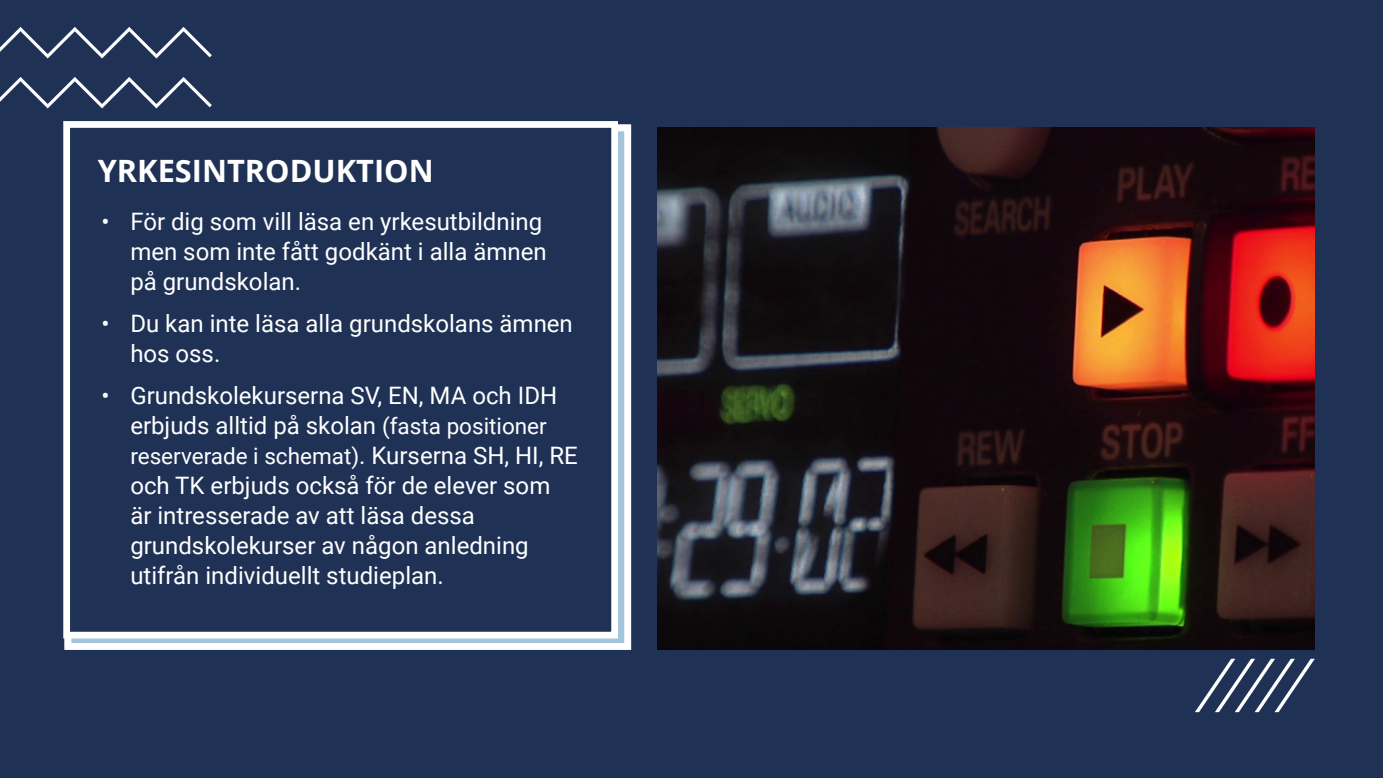
<style>
.page{position:relative;width:1383px;height:778px;background:#fff}
.page>*{position:absolute;margin:0;border:0;box-sizing:border-box;transform-origin:0 0}
.t1{font:700 30.9px "Open Sans";color:#fff}
.t2{font:24px/30px "Roboto";color:#fff}
.t3{font:22.5px "Roboto";color:#fff}
.s1{font-size:22.5px}
.s2{font-size:24px}
</style>
<div class="page">
<div style="left:0;top:0;width:1382px;height:778px;background:#1f3256"></div>
<svg style="left:1195px;top:658px;width:119px;height:54px"></svg>
<svg style="left:0;top:27px;width:212px;height:31px"></svg>
<svg style="left:0;top:77px;width:212px;height:31px"></svg>
<div style="left:65px;top:124px;width:566px;height:525px;background:#005ca0;border:7px solid #fff;opacity:.2"></div>
<div style="left:63px;top:121px;width:555px;height:517px;background:#1f3256;border:7px solid #fff"></div>
<img style="left:657px;top:127px;width:657px;height:522px">
<p class="t1" style="left:98px;top:158px;width:337px">YRKESINTRODUKTION</p>
<p class="t2" style="left:130px;top:209px;width:418px;text-indent:-29px">• För dig som vill läsa en yrkesutbildning men som inte fått godkänt i alla ämnen på grundskolan.</p>
<p class="t2" style="left:130px;top:311px;width:444px;text-indent:-29px">• Du kan inte läsa alla grundskolans ämnen hos oss.</p>
<p class="t2" style="left:130px;top:383px;width:428px;text-indent:-29px">• Grundskolekurserna SV, EN, MA och IDH erbjuds alltid på skolan <span class="s1">(fasta positioner</span></p>
<p class="t3" style="left:130px;top:447px;width:449px">reserverade i schemat)<span class="s2">. Kurserna SH, HI, RE</span></p>
<p class="t2" style="left:130px;top:473px;width:421px">och TK erbjuds också för de elever som är intresserade av att läsa dessa grundskolekurser av någon anledning utifrån individuellt studieplan.</p>
</div>
